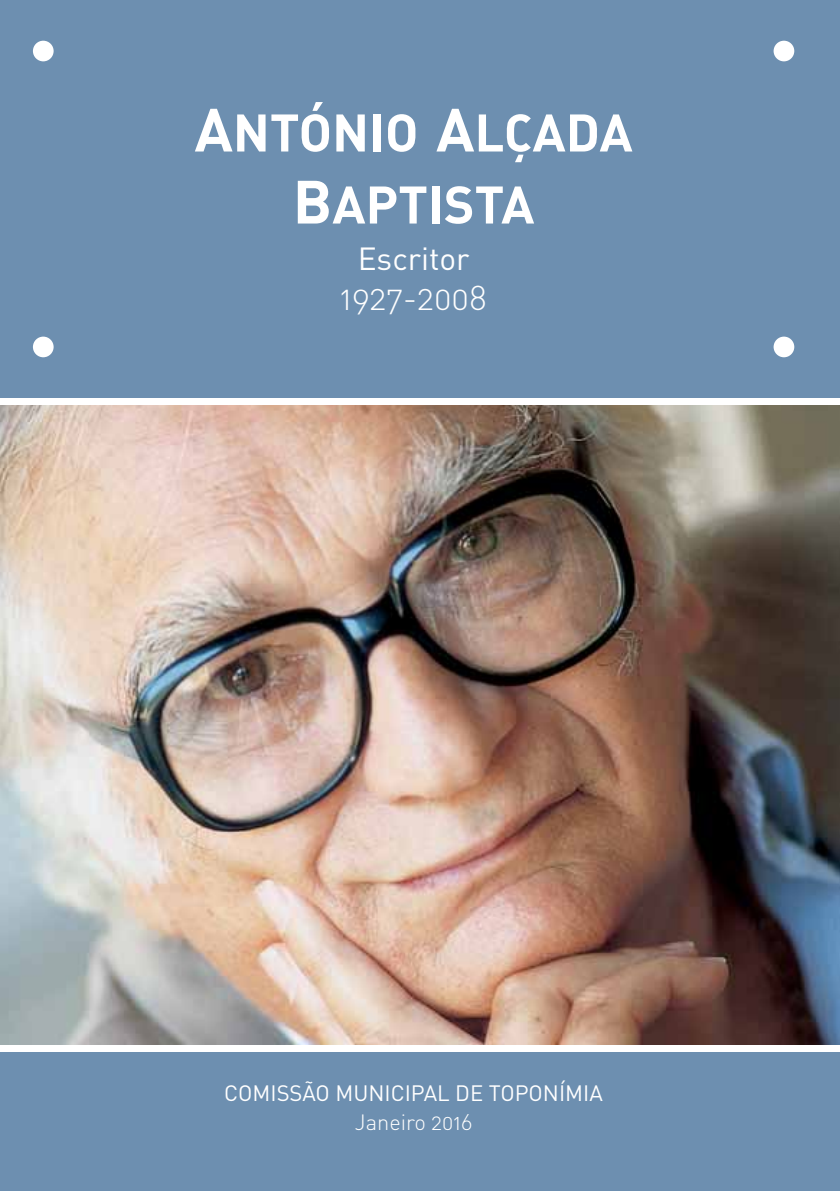
<style>
.page{position:relative;width:840px;height:1191px;background:#fff}
.page>*{position:absolute;margin:0;border:0;box-sizing:border-box;transform-origin:0 0}
.t1{font:52px/72px "DIN Bold Alternate";color:#fff;text-align:center}
.t2{font:34px "DIN Light Alternate";color:#fff}
.t3{font:31.6px "DIN";color:#fff}
.t4{font:22px "DIN";color:#fff}
.t5{font:21.8px "DIN Light Alternate";color:#fff}
.s1{font-size:60px}
</style>
<div class="page">
<div style="left:0;top:0;width:839px;height:1191px;background:#6d8fb0"></div>
<img style="left:0;top:405px;width:839px;height:640px">
<div style="left:0;top:398px;width:839px;height:7px;background:#fff"></div>
<div style="left:0;top:1045px;width:839px;height:7px;background:#fff"></div>
<div style="left:33px;top:41px;width:21px;height:20px;background:#fff;border-radius:50%"></div>
<div style="left:773px;top:41px;width:20px;height:20px;background:#fff;border-radius:50%"></div>
<div style="left:33px;top:336px;width:21px;height:21px;background:#fff;border-radius:50%"></div>
<div style="left:773px;top:336px;width:20px;height:21px;background:#fff;border-radius:50%"></div>
<h1 class="t1" style="left:194px;top:94px;width:439px"><span class="s1">A</span>NTÓNIO <span class="s1">A</span>LÇADA<br><span class="s1">B</span>APTISTA</h1>
<h3 class="t3" style="left:357px;top:239px;width:113px">Escritor</h3>
<h2 class="t2" style="left:340px;top:277px;width:148px">1927-2008</h2>
<p class="t4" style="left:224px;top:1079px;width:380px">COMISSÃO MUNICIPAL DE TOPONÍMIA</p>
<p class="t5" style="left:354px;top:1109px;width:119px">Janeiro 2016</p>
</div>
